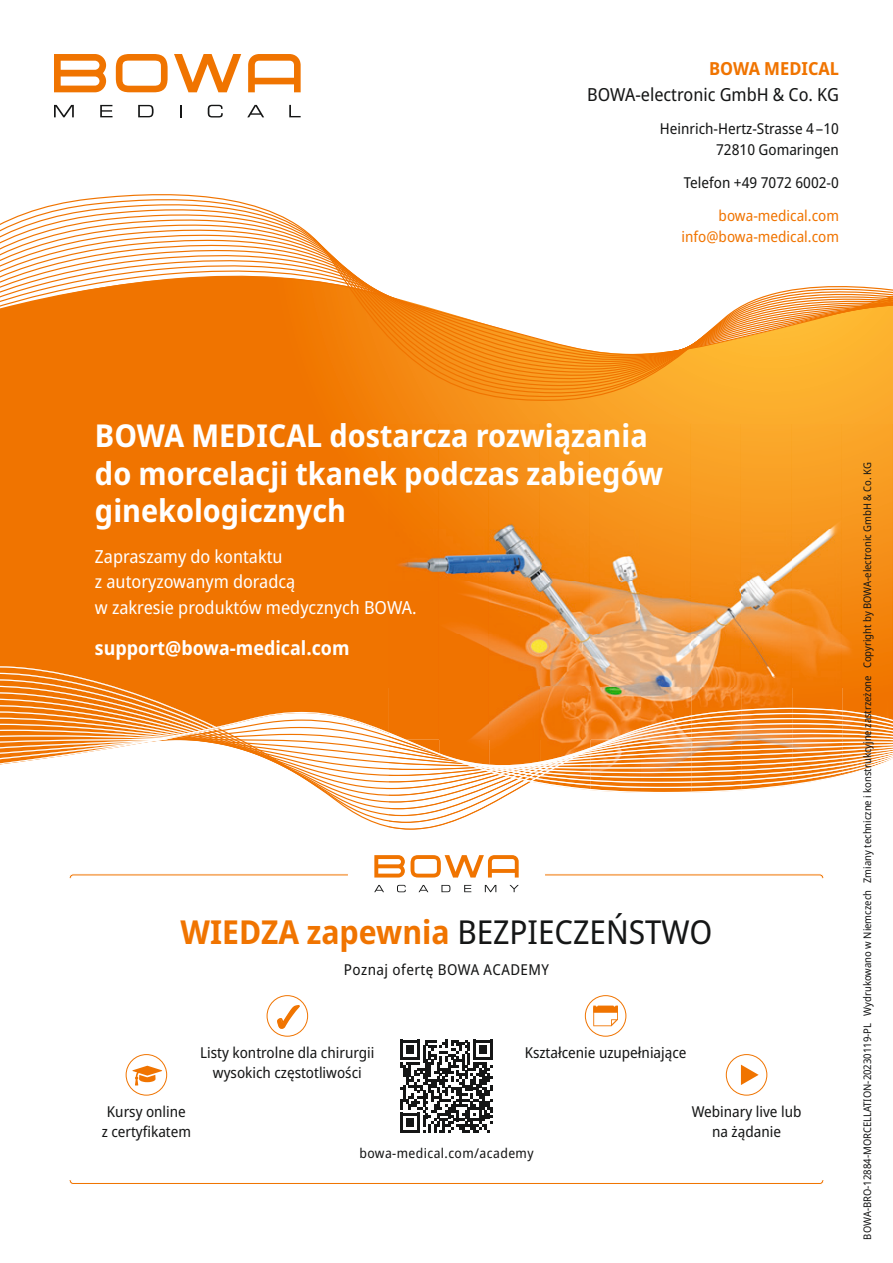
<style>
.page{position:relative;width:893px;height:1263px;background:#fff}
.page>*{position:absolute;margin:0;border:0;box-sizing:border-box;transform-origin:0 0}
.t1{font:700 semi-condensed 33px "Noto Sans";color:#f07400}
.t2{font:700 semi-condensed 31.5px/37.8px "Noto Sans";color:#fff}
.t3{font:700 semi-condensed 19.5px "Noto Sans";color:#fff}
.t4{font:semi-condensed 18px/25.5px "Noto Sans";color:#fff}
.t5{font:semi-condensed 18px "Noto Sans";color:#151616}
.t6{font:700 semi-condensed 18px "Noto Sans";color:#f07400}
.t7{font:semi-condensed 15px/19.5px "Noto Sans";color:#151616;text-align:center}
.t8{font:semi-condensed 15px/21px "Noto Sans";color:#f07400;text-align:right}
.t9{font:semi-condensed 15px "Noto Sans";letter-spacing:.03em;color:#151616}
.t10{font:semi-condensed 13.5px "Noto Sans";letter-spacing:.03em;color:#151616}
.t11{font:semi-condensed 10.5px "Noto Sans";color:#151616}
.s1{font-weight:400;color:#151616}
</style>
<div class="page">
<svg style="left:0;top:402px;width:893px;height:264px;background:#f07803"></svg>
<div style="left:0;top:666px;width:389px;height:7px;background:#f07400"></div>
<svg style="left:0;top:673px;width:389px;height:6px;background:#f07a0b"></svg>
<svg style="left:0;top:679px;width:389px;height:7px;background:#f07c0e"></svg>
<svg style="left:0;top:686px;width:389px;height:6px;background:#f17e12"></svg>
<svg style="left:0;top:692px;width:389px;height:7px;background:#f17f15"></svg>
<svg style="left:0;top:699px;width:389px;height:96px;fill:#f07400"></svg>
<svg style="left:0;top:705px;width:389px;height:6px;background:#f1841e"></svg>
<svg style="left:0;top:712px;width:389px;height:81px"></svg>
<svg style="left:0;top:398px;width:893px;height:4px;background:#f58d14"></svg>
<svg style="left:0;top:194px;width:893px;height:204px"></svg>
<svg style="left:0;top:198px;width:893px;height:197px"></svg>
<svg style="left:0;top:203px;width:893px;height:188px"></svg>
<svg style="left:0;top:208px;width:893px;height:180px"></svg>
<svg style="left:0;top:214px;width:893px;height:172px"></svg>
<svg style="left:0;top:219px;width:893px;height:164px"></svg>
<svg style="left:0;top:224px;width:893px;height:156px"></svg>
<svg style="left:0;top:230px;width:893px;height:148px"></svg>
<svg style="left:0;top:235px;width:893px;height:140px"></svg>
<svg style="left:0;top:240px;width:893px;height:133px"></svg>
<svg style="left:0;top:246px;width:893px;height:124px"></svg>
<svg style="left:0;top:251px;width:893px;height:117px"></svg>
<svg style="left:0;top:256px;width:893px;height:109px"></svg>
<svg style="left:0;top:262px;width:893px;height:101px"></svg>
<svg style="left:0;top:267px;width:893px;height:94px"></svg>
<svg style="left:0;top:272px;width:893px;height:87px"></svg>
<img style="left:389px;top:424px;width:504px;height:300px">
<img style="left:639px;top:778px;width:103px;height:11px">
<img style="left:389px;top:825px;width:47px;height:5px">
<img style="left:436px;top:818px;width:26px;height:9px">
<img style="left:490px;top:786px;width:34px;height:19px">
<img style="left:389px;top:796px;width:50px;height:27px">
<img style="left:439px;top:811px;width:39px;height:7px">
<img style="left:490px;top:792px;width:23px;height:6px">
<img style="left:439px;top:804px;width:51px;height:7px">
<img style="left:490px;top:783px;width:28px;height:9px">
<img style="left:439px;top:796px;width:51px;height:8px">
<img style="left:389px;top:779px;width:101px;height:17px">
<img style="left:389px;top:778px;width:50px;height:11px">
<img style="left:639px;top:779px;width:102px;height:1px">
<img style="left:691px;top:784px;width:43px;height:1px">
<img style="left:633px;top:717px;width:48px;height:4px">
<img style="left:685px;top:710px;width:52px;height:8px">
<img style="left:737px;top:708px;width:104px;height:3px">
<img style="left:841px;top:710px;width:52px;height:5px">
<img style="left:628px;top:721px;width:50px;height:3px">
<img style="left:681px;top:715px;width:53px;height:7px">
<img style="left:734px;top:713px;width:106px;height:3px">
<img style="left:840px;top:715px;width:53px;height:4px">
<img style="left:678px;top:720px;width:54px;height:4px">
<img style="left:731px;top:718px;width:108px;height:3px">
<img style="left:839px;top:719px;width:54px;height:5px">
<svg style="left:0;top:724px;width:893px;height:54px"></svg>
<img style="left:582px;top:733px;width:68px;height:13px">
<img style="left:654px;top:724px;width:95px;height:10px">
<img style="left:749px;top:723px;width:96px;height:3px">
<img style="left:845px;top:725px;width:48px;height:4px">
<img style="left:510px;top:750px;width:41px;height:5px">
<img style="left:562px;top:746px;width:30px;height:3px">
<img style="left:601px;top:737px;width:45px;height:4px">
<img style="left:650px;top:732px;width:48px;height:5px">
<img style="left:698px;top:729px;width:49px;height:4px">
<img style="left:747px;top:728px;width:97px;height:2px">
<img style="left:843px;top:729px;width:50px;height:8px">
<img style="left:551px;top:749px;width:36px;height:3px">
<img style="left:596px;top:741px;width:50px;height:4px">
<img style="left:646px;top:737px;width:49px;height:5px">
<img style="left:695px;top:734px;width:50px;height:4px">
<img style="left:745px;top:733px;width:99px;height:2px">
<img style="left:542px;top:752px;width:41px;height:3px">
<img style="left:592px;top:745px;width:50px;height:2px">
<img style="left:642px;top:742px;width:50px;height:5px">
<img style="left:692px;top:739px;width:50px;height:4px">
<img style="left:742px;top:737px;width:151px;height:4px">
<img style="left:538px;top:755px;width:45px;height:3px">
<img style="left:587px;top:747px;width:102px;height:5px">
<img style="left:689px;top:743px;width:101px;height:5px">
<img style="left:790px;top:741px;width:103px;height:5px">
<img style="left:545px;top:758px;width:33px;height:2px">
<img style="left:583px;top:752px;width:103px;height:5px">
<img style="left:686px;top:748px;width:102px;height:5px">
<img style="left:578px;top:757px;width:49px;height:5px">
<img style="left:683px;top:753px;width:63px;height:4px">
<img style="left:788px;top:746px;width:105px;height:3px">
<img style="left:627px;top:757px;width:119px;height:6px">
<img style="left:786px;top:749px;width:107px;height:2px">
<img style="left:600px;top:763px;width:146px;height:5px">
<img style="left:749px;top:751px;width:144px;height:1px">
<img style="left:545px;top:760px;width:55px;height:12px">
<img style="left:600px;top:769px;width:141px;height:4px">
<img style="left:746px;top:752px;width:147px;height:13px">
<img style="left:538px;top:757px;width:7px;height:16px">
<img style="left:545px;top:772px;width:99px;height:6px">
<img style="left:644px;top:774px;width:97px;height:4px">
<img style="left:744px;top:765px;width:96px;height:3px">
<img style="left:843px;top:754px;width:50px;height:2px">
<img style="left:436px;top:754px;width:102px;height:22px">
<img style="left:575px;top:775px;width:64px;height:7px">
<img style="left:639px;top:780px;width:95px;height:3px">
<img style="left:741px;top:768px;width:101px;height:12px">
<img style="left:842px;top:756px;width:51px;height:1px">
<img style="left:416px;top:745px;width:53px;height:19px">
<img style="left:525px;top:775px;width:50px;height:9px">
<img style="left:641px;top:785px;width:93px;height:3px">
<img style="left:734px;top:780px;width:8px;height:6px">
<img style="left:787px;top:772px;width:53px;height:3px">
<img style="left:840px;top:757px;width:53px;height:16px">
<img style="left:389px;top:732px;width:76px;height:31px">
<img style="left:842px;top:758px;width:51px;height:18px">
<img style="left:461px;top:763px;width:79px;height:20px">
<img style="left:540px;top:782px;width:101px;height:11px">
<img style="left:641px;top:789px;width:101px;height:4px">
<img style="left:742px;top:775px;width:101px;height:15px">
<svg style="left:54px;top:54px;width:52px;height:38px"></svg>
<svg style="left:116px;top:54px;width:52px;height:38px"></svg>
<svg style="left:174px;top:54px;width:67px;height:38px"></svg>
<svg style="left:248px;top:54px;width:53px;height:38px"></svg>
<svg style="left:54px;top:105px;width:20px;height:12px"></svg>
<svg style="left:100px;top:105px;width:13px;height:12px"></svg>
<svg style="left:138px;top:105px;width:16px;height:12px"></svg>
<svg style="left:180px;top:105px;width:1px;height:12px"></svg>
<svg style="left:208px;top:105px;width:15px;height:12px"></svg>
<svg style="left:247px;top:105px;width:17px;height:12px"></svg>
<svg style="left:289px;top:105px;width:12px;height:12px"></svg>
<svg style="left:69px;top:1180px;width:755px;height:5px"></svg>
<div style="left:267px;top:995px;width:41px;height:41px;border:1px solid #f07400;border-radius:50%"></div>
<div style="left:126px;top:1054px;width:41px;height:41px;border:1px solid #f07400;border-radius:50%"></div>
<svg style="left:132px;top:1066px;width:30px;height:19px"></svg>
<div style="left:726px;top:1054px;width:41px;height:41px;border:1px solid #f07400;border-radius:50%"></div>
<svg style="left:741px;top:1065px;width:18px;height:20px"></svg>
<svg style="left:69px;top:855px;width:755px;height:24px"></svg>
<svg style="left:374px;top:885px;width:10px;height:7px"></svg>
<svg style="left:397px;top:885px;width:9px;height:7px"></svg>
<svg style="left:419px;top:885px;width:9px;height:7px"></svg>
<svg style="left:441px;top:885px;width:9px;height:7px"></svg>
<svg style="left:464px;top:885px;width:7px;height:7px"></svg>
<svg style="left:485px;top:885px;width:11px;height:7px"></svg>
<svg style="left:509px;top:885px;width:10px;height:7px"></svg>
<div style="left:585px;top:995px;width:41px;height:41px;border:1px solid #f07400;border-radius:50%"></div>
<svg style="left:593px;top:1005px;width:25px;height:21px"></svg>
<svg style="left:400px;top:1040px;width:93px;height:92px"></svg>
<p class="t6" style="left:709px;top:56px;width:131px">BOWA MEDICAL</p>
<p class="t5" style="left:587px;top:82px;width:253px">BOWA-electronic GmbH &amp; Co. KG</p>
<p class="t7" style="left:660px;top:118px;width:181px;line-height:21px;text-align:right">Heinrich-Hertz-Strasse 4 –10<br>72810 Gomaringen</p>
<p class="t7" style="left:684px;top:173px;width:157px">Telefon +49 7072 6002-0</p>
<p class="t8" style="left:682px;top:205px;width:159px">bowa-medical.com info@bowa-medical.com</p>
<h2 class="t2" style="left:95px;top:417px;width:570px">BOWA MEDICAL dostarcza rozwiązania do morcelacji tkanek podczas zabiegów ginekologicznych</h2>
<p class="t4" style="left:95px;top:544px;width:323px">Zapraszamy do kontaktu<br>z autoryzowanym doradcą<br>w zakresie produktów medycznych BOWA.</p>
<h3 class="t3" style="left:95px;top:634px;width:256px">support@bowa-medical.com</h3>
<h1 class="t1" style="left:181px;top:908px;width:533px">WIEDZA zapewnia <span class="s1">BEZPIECZEŃSTWO</span></h1>
<p class="t9" style="left:344px;top:959px;width:207px">Poznaj ofertę BOWA ACADEMY</p>
<p class="t7" style="left:200px;top:1043px;width:176px">Listy kontrolne dla chirurgii wysokich częstotliwości</p>
<p class="t7" style="left:525px;top:1043px;width:163px">Kształcenie uzupełniające</p>
<p class="t7" style="left:102px;top:1102px;width:91px">Kursy online<br>z certyfikatem</p>
<p class="t7" style="left:692px;top:1102px;width:111px">Webinary live lub na żądanie</p>
<p class="t10" style="left:359px;top:1144px;width:176px">bowa-medical.com/academy</p>
<p class="t11" style="left:860px;top:1239px;width:779px;rotate:-90deg">BOWA-BRO-12884-MORCELLATION-20230119-PL Wydrukowano w Niemczech Zmiany techniczne i konstrukcyjne zastrzeżone Copyright by BOWA-electronic GmbH &amp; Co. KG</p>
</div>
